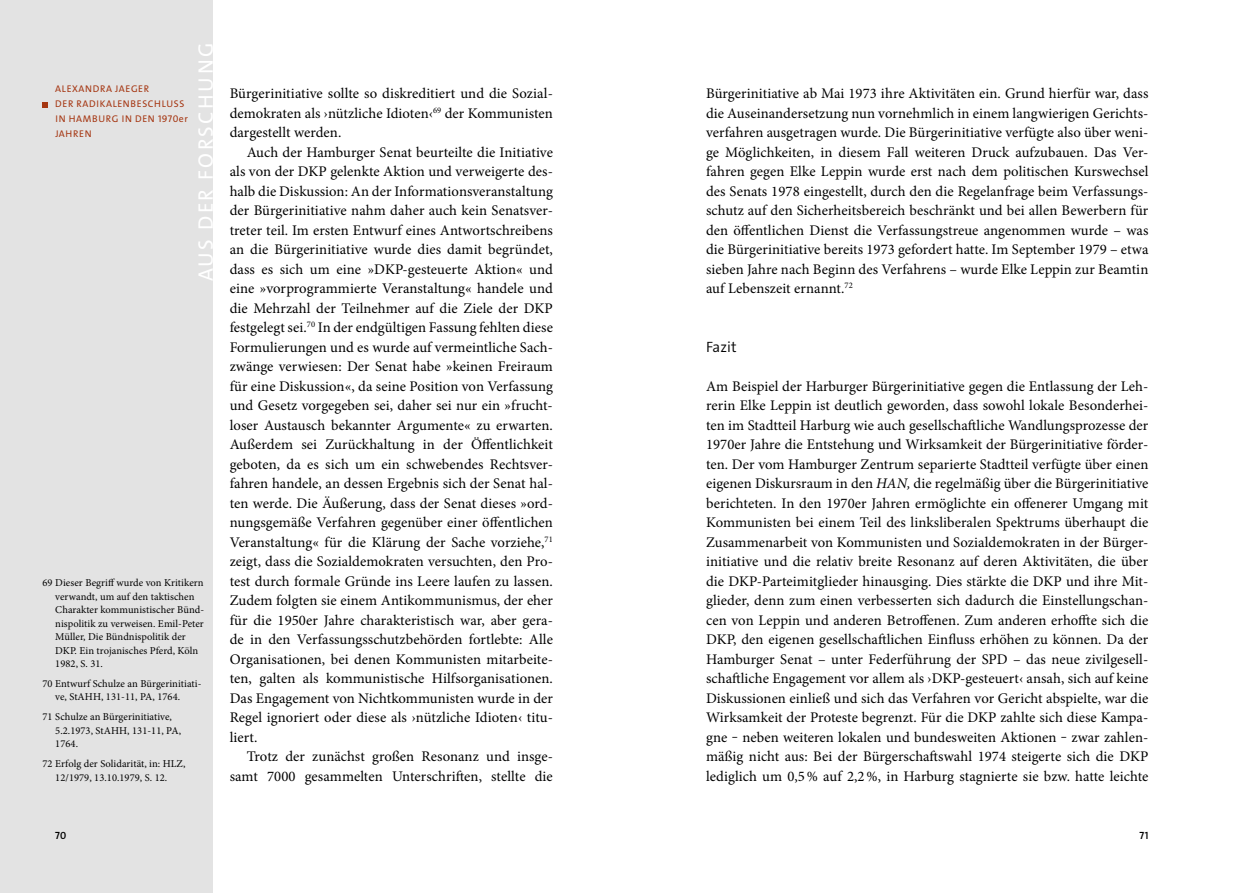
<style>
.page{position:relative;width:1259px;height:893px;background:#fff}
.page>*{position:absolute;margin:0;border:0;box-sizing:border-box;transform-origin:0 0}
.t1{font:21px "The Sans Os F";letter-spacing:.115em;color:#fff}
.t2{font:300 15px "The Sans Os F";color:#000}
.t3{font:14.7px/19.5px "Minion Pro";letter-spacing:.005em;color:#000;text-align:justify}
.t4{font:10.5px/13.5px "Minion Pro";letter-spacing:.005em;color:#000}
.t5{font:600 10.5px "The Sans Os F";color:#000}
.t6{font:9.75px/15px "The Sans Os F";letter-spacing:.065em;color:#a53612}
.s1{font-style:italic}
</style>
<div class="page">
<div style="left:0;top:0;width:213px;height:893px;background:#e3e3e3"></div>
<svg style="left:43px;top:102px;width:5px;height:5px"></svg>
<p class="t6" style="left:55px;top:82px;width:134px">ALEXANDRA JAEGER<br>DER RADIKALENBESCH LUSS<br>IN HAMBURG IN DEN 1970ER<br>JAH REN</p>
<h1 class="t1" style="left:192px;top:281px;width:240px;rotate:-90deg">AUS DER FORSCHUNG</h1>
<p class="t4" style="left:55px;top:576px;width:150px;text-indent:-13px">69 Dieser Begriff wurde von Kritikern verwandt, um auf den taktischen<br>Charakter kommunistischer Bünd&shy;nispolitik zu verweisen. Emil-Peter<br>Müller, Die Bündnispolitik der<br>DKP. Ein trojanisches Pferd, Köln<br>1982, S. 31.</p>
<p class="t4" style="left:55px;top:677px;width:148px;text-indent:-13px">70 Entwurf Schulze an Bürgerinitiati&shy;ve, StAHH, 131-11, PA, 1764.</p>
<p class="t4" style="left:55px;top:710px;width:127px;text-indent:-13px">71 Schulze an Bürgerinitiative,<br>5.2.1973, StAHH, 131-11, PA,<br>1764.</p>
<p class="t4" style="left:43px;top:757px;width:144px;text-align:center">72 Erfolg der Solidarität, in: HLZ,<br>12/1979, 13.10.1979, S. 12.</p>
<p class="t3" style="left:230px;top:84px;width:325px">Bürgerinitiative sollte so diskreditiert und die Sozial&shy;demokraten als ›nützliche Idioten‹<sup>69</sup> der Kommunisten dargestellt werden.</p>
<p class="t3" style="left:230px;top:142px;width:325px;text-indent:17px">Auch der Hamburger Senat beurteilte die Initiative als von der DKP gelenkte Aktion und verweigerte des&shy;halb die Diskussion: An der Informationsveranstaltung der Bürgerinitiative nahm daher auch kein Senatsver&shy;treter teil. Im ersten Entwurf eines Antwortschreibens an die Bürgerinitiative wurde dies damit begründet, dass es sich um eine »DKP-gesteuerte Aktion« und eine »vorprogrammierte Veranstaltung« handele und die Mehrzahl der Teilnehmer auf die Ziele der DKP festgelegt sei.<sup>70</sup> In der endgültigen Fassung fehlten diese Formulierungen und es wurde auf vermeintliche Sach&shy;zwänge verwiesen: Der Senat habe »keinen Freiraum für eine Diskussion«, da seine Position von Verfassung und Gesetz vorgegeben sei, daher sei nur ein »frucht&shy;loser Austausch bekannter Argumente« zu erwarten.<br>Außerdem sei Zurückhaltung in der Öffentlichkeit geboten, da es sich um ein schwebendes Rechtsver&shy;fahren handele, an dessen Ergebnis sich der Senat hal&shy;ten werde. Die Äußerung, dass der Senat dieses »ord&shy;nungsgemäße Verfahren gegenüber einer öffentlichen Veranstaltung« für die Klärung der Sache vorziehe,<sup>71 </sup>zeigt, dass die Sozialdemokraten versuchten, den Pro&shy;test durch formale Gründe ins Leere laufen zu lassen.<br>Zudem folgten sie einem Antikommunismus, der eher für die 1950er Jahre charakteristisch war, aber gera&shy;de in den Verfassungsschutzbehörden fortlebte: Alle Organisationen, bei denen Kommunisten mitarbeite&shy;ten, galten als kommunistische Hilfsorganisationen.<br>Das Engagement von Nichtkommunisten wurde in der Regel ignoriert oder diese als ›nützliche Idioten‹ titu&shy;liert.</p>
<p class="t3" style="left:230px;top:747px;width:325px;text-align:right">Trotz der zunächst großen Resonanz und insge&shy;samt 7000 gesammelten Unterschriften, stellte die</p>
<p class="t3" style="left:706px;top:84px;width:444px">Bürgerinitiative ab Mai 1973 ihre Aktivitäten ein. Grund hierfür war, dass die Auseinandersetzung nun vornehmlich in einem langwierigen Gerichts&shy;verfahren ausgetragen wurde. Die Bürgerinitiative verfügte also über weni&shy;ge Möglichkeiten, in diesem Fall weiteren Druck aufzubauen. Das Ver&shy;fahren gegen Elke Leppin wurde erst nach dem politischen Kurswechsel des Senats 1978 eingestellt, durch den die Regelanfrage beim Verfassungs&shy;schutz auf den Sicherheitsbereich beschränkt und bei allen Bewerbern für den öffentlichen Dienst die Verfassungstreue angenommen wurde – was die Bürgerinitiative bereits 1973 gefordert hatte. Im September 1979 – etwa sieben Jahre nach Beginn des Verfahrens – wurde Elke Leppin zur Beamtin auf Lebenszeit ernannt.<sup>72</sup></p>
<p class="t2" style="left:706px;top:337px;width:32px">Fazit</p>
<p class="t3" style="left:706px;top:376px;width:444px">Am Beispiel der Harburger Bürgerinitiative gegen die Entlassung der Leh&shy;rerin Elke Leppin ist deutlich geworden, dass sowohl lokale Besonderhei&shy;ten im Stadtteil Harburg wie auch gesellschaftliche Wandlungsprozesse der 1970er Jahre die Entstehung und Wirksamkeit der Bürgerinitiative förder&shy;ten. Der vom Hamburger Zentrum separierte Stadtteil verfügte über einen eigenen Diskursraum in den <span class="s1">HAN,</span> die regelmäßig über die Bürgerinitiative berichteten. In den 1970er Jahren ermöglichte ein offenerer Umgang mit Kommunisten bei einem Teil des linksliberalen Spektrums überhaupt die Zusammenarbeit von Kommunisten und Sozialdemokraten in der Bürger&shy;initiative und die relativ breite Resonanz auf deren Aktivitäten, die über die DKP-Parteimitglieder hinausging. Dies stärkte die DKP und ihre Mit&shy;glieder, denn zum einen verbesserten sich dadurch die Einstellungschan&shy;cen von Leppin und anderen Betroffenen. Zum anderen erhoffte sich die DKP, den eigenen gesellschaftlichen Einfluss erhöhen zu können. Da der Hamburger Senat – unter Federführung der SPD – das neue zivilgesell&shy;schaftliche Engagement vor allem als ›DKP-gesteuert‹ ansah, sich auf keine Diskussionen einließ und sich das Verfahren vor Gericht abspielte, war die Wirksamkeit der Proteste begrenzt. Für die DKP zahlte sich diese Kampa&shy;gne ‒ neben weiteren lokalen und bundesweiten Aktionen ‒ zwar zahlen&shy;mäßig nicht aus: Bei der Bürgerschaftswahl 1974 steigerte sich die DKP lediglich um 0,5% auf 2,2%, in Harburg stagnierte sie bzw. hatte leichte</p>
<p class="t5" style="left:55px;top:829px;width:12px">70</p>
<p class="t5" style="left:1139px;top:829px;width:10px">71</p>
</div>
